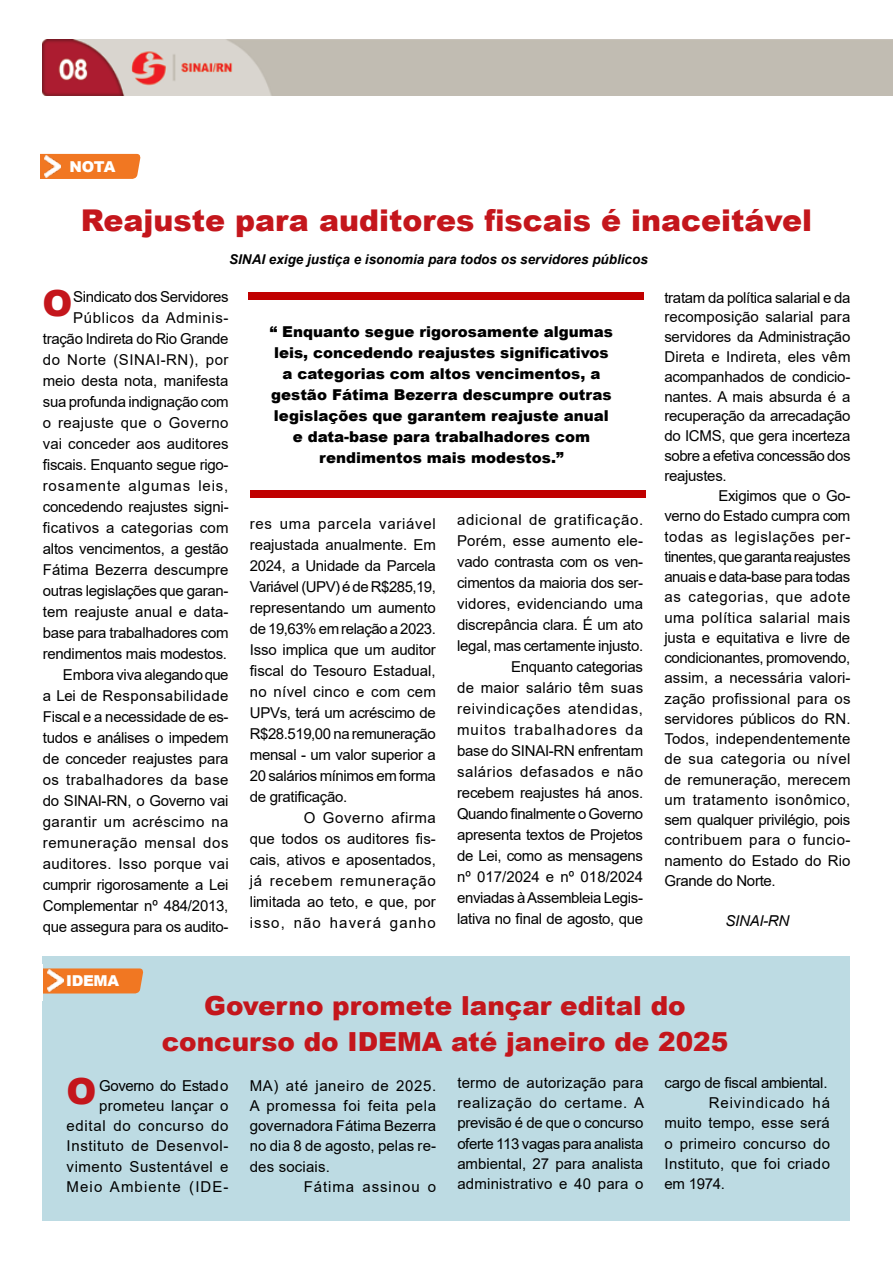
<style>
.page{position:relative;width:893px;height:1263px;background:#fff}
.page>*{position:absolute;margin:0;border:0;box-sizing:border-box;transform-origin:0 0}
.t1{font:900 36px "Arial";color:#c4161c}
.t2{font:900 30px "Arial";color:#c4161c}
.t3{font:900 26.25px/36px "Arial";color:#c4161c;text-align:center}
.t4{font:15px/21px "Arial";letter-spacing:-.005em;color:#000;text-align:justify}
.t5{font:900 15px/21px "Arial";color:#000;text-align:center}
.t6{font:15px/20.2px "Arial";letter-spacing:.04em;color:#000;text-align:right}
.t7{font:15px "Arial";letter-spacing:.06em;color:#000}
.t8{font:15px "Arial";letter-spacing:.025em;color:#000}
.t9{font:15px "Arial";letter-spacing:.02em;color:#000}
.t10{font:900 15px "Arial";letter-spacing:-.025em;color:#fff}
.t11{font:italic 15px "Arial";letter-spacing:-.02em;color:#000}
.t12{font:italic 700 13.5px "Arial";color:#000}
</style>
<div class="page">
<div style="left:43px;top:955px;width:807px;height:265px;background:#bddbe3"></div>
<img style="left:43px;top:40px;width:850px;height:56px">
<div style="left:40px;top:154px;width:101px;height:25px;background:#f17722"></div>
<img style="left:45px;top:155px;width:16px;height:22px">
<div style="left:248px;top:292px;width:396px;height:7px;background:#c00000"></div>
<div style="left:250px;top:490px;width:395px;height:7px;background:#c00000"></div>
<svg style="left:43px;top:968px;width:101px;height:25px;background:#ee7c2c"></svg>
<img style="left:47px;top:970px;width:16px;height:22px">
<p class="t10" style="left:70px;top:156px;width:47px">NOTA</p>
<h2 class="t2" style="left:81px;top:198px;width:733px">Reajuste para auditores fiscais é inaceitável</h2>
<p class="t12" style="left:229px;top:250px;width:420px">SINAI exige justiça e isonomia para todos os servidores públicos</p>
<h1 class="t1" style="left:43px;top:277px;width:31px">O</h1>
<p class="t4" style="left:43px;top:286px;width:187px;text-align:right">Sindicato dos Servidores<br>Públicos da Adminis&shy;tração Indireta do Rio Grande do Norte (SINAI-RN), por meio desta nota, manifesta sua profunda indignação com o reajuste que o Governo vai conceder aos auditores fiscais. Enquanto segue rigo&shy;rosamente algumas leis, concedendo reajustes signi&shy;ficativos a categorias com altos vencimentos, a gestão<br>Fátima Bezerra descumpre outras legislações que garan&shy;tem reajuste anual e data&shy;base para trabalhadores com rendimentos mais modestos.<br>Embora viva alegando que<br>a Lei de Responsabilidade<br>Fiscal e a necessidade de es&shy;tudos e análises o impedem de conceder reajustes para os trabalhadores da base do SINAI-RN, o Governo vai garantir um acréscimo na remuneração mensal dos auditores. Isso porque vai cumprir rigorosamente a Lei<br>Complementar nº 484/2013, que assegura para os audito-</p>
<p class="t5" style="left:270px;top:321px;width:345px">“ Enquanto segue rigorosamente algumas leis, concedendo reajustes significativos a categorias com altos vencimentos, a gestão Fátima Bezerra descumpre outras legislações que garantem reajuste anual e data-base para trabalhadores com rendimentos mais modestos.”</p>
<p class="t4" style="left:250px;top:513px;width:188px">res uma parcela variável reajustada anualmente. Em 2024, a Unidade da Parcela Variável (UPV) é de R$285,19, representando um aumento de 19,63% em relação a 2023.<br>Isso implica que um auditor fiscal do Tesouro Estadual, no nível cinco e com cem UPVs, terá um acréscimo de R$28.519,00 na remuneração mensal - um valor superior a 20 salários mínimos em forma de gratificação.</p>
<p class="t4" style="left:250px;top:807px;width:188px;text-indent:54px">O Governo afirma que todos os auditores fis&shy;cais, ativos e aposentados, já recebem remuneração limitada ao teto, e que, por isso, não haverá ganho</p>
<p class="t4" style="left:457px;top:509px;width:188px;text-align:right">adicional de gratificação.<br>Porém, esse aumento ele&shy;vado contrasta com os ven&shy;cimentos da maioria dos ser&shy;vidores, evidenciando uma discrepância clara. É um ato legal, mas certamente injusto.<br>Enquanto categorias<br>de maior salário têm suas reivindicações atendidas, muitos trabalhadores da base do SINAI-RN enfrentam salários defasados e não recebem reajustes há anos.<br>Quando finalmente o Governo apresenta textos de Projetos de Lei, como as mensagens nº 017/2024 e nº 018/2024 enviadas à Assembleia Legis&shy;lativa no final de agosto, que</p>
<p class="t4" style="left:664px;top:287px;width:188px;line-height:19.8px">tratam da política salarial e da recomposição salarial para servidores da Administração Direta e Indireta, eles vêm acompanhados de condicio&shy;nantes. A mais absurda é a recuperação da arrecadação do ICMS, que gera incerteza sobre a efetiva concessão dos reajustes.</p>
<p class="t4" style="left:664px;top:486px;width:188px;line-height:20.2px;text-indent:54px">Exigimos que o Go&shy;verno do Estado cumpra com todas as legislações per&shy;tinentes, que garanta reajustes anuais e data-base para todas as categorias, que adote uma política salarial mais justa e equitativa e livre de condicionantes, promovendo, assim, a necessária valori&shy;zação profissional para os servidores públicos do RN.<br>Todos, independentemente de sua categoria ou nível de remuneração, merecem um tratamento isonômico, sem qualquer privilégio, pois contribuem para o funcio&shy;namento do Estado do Rio Grande do Norte.</p>
<p class="t11" style="left:725px;top:911px;width:65px">SINAI-RN</p>
<p class="t10" style="left:66px;top:970px;width:54px">IDEMA</p>
<h3 class="t3" style="left:162px;top:986px;width:568px">Governo promete lançar edital do concurso do IDEMA até janeiro de 2025</h3>
<p class="t4" style="left:250px;top:1075px;width:188px;line-height:20.2px">MA) até janeiro de 2025.<br>A promessa foi feita pela governadora Fátima Bezerra no dia 8 de agosto, pelas re&shy;des sociais.</p>
<p class="t7" style="left:304px;top:1176px;width:134px">Fátima assinou o</p>
<h1 class="t1" style="left:67px;top:1065px;width:31px">O</h1>
<p class="t4" style="left:457px;top:1072px;width:188px;line-height:20.2px">termo de autorização para realização do certame. A previsão é de que o concurso oferte 113 vagas para analista ambiental, 27 para analista administrativo e 40 para o</p>
<p class="t4" style="left:665px;top:1072px;width:164px">cargo de fiscal ambiental.</p>
<p class="t6" style="left:67px;top:1075px;width:163px">Governo do Estado prometeu lançar o edital do concurso do<br>Instituto de Desenvol&shy;vimento Sustentável e<br>Meio Ambiente (IDE-</p>
<p class="t7" style="left:709px;top:1092px;width:123px">Reivindicado há</p>
<p class="t4" style="left:665px;top:1112px;width:167px">muito tempo, esse será</p>
<p class="t9" style="left:665px;top:1133px;width:167px">o primeiro concurso do</p>
<p class="t8" style="left:665px;top:1153px;width:167px">Instituto, que foi criado</p>
<p class="t4" style="left:665px;top:1173px;width:62px">em 1974.</p>
</div>
